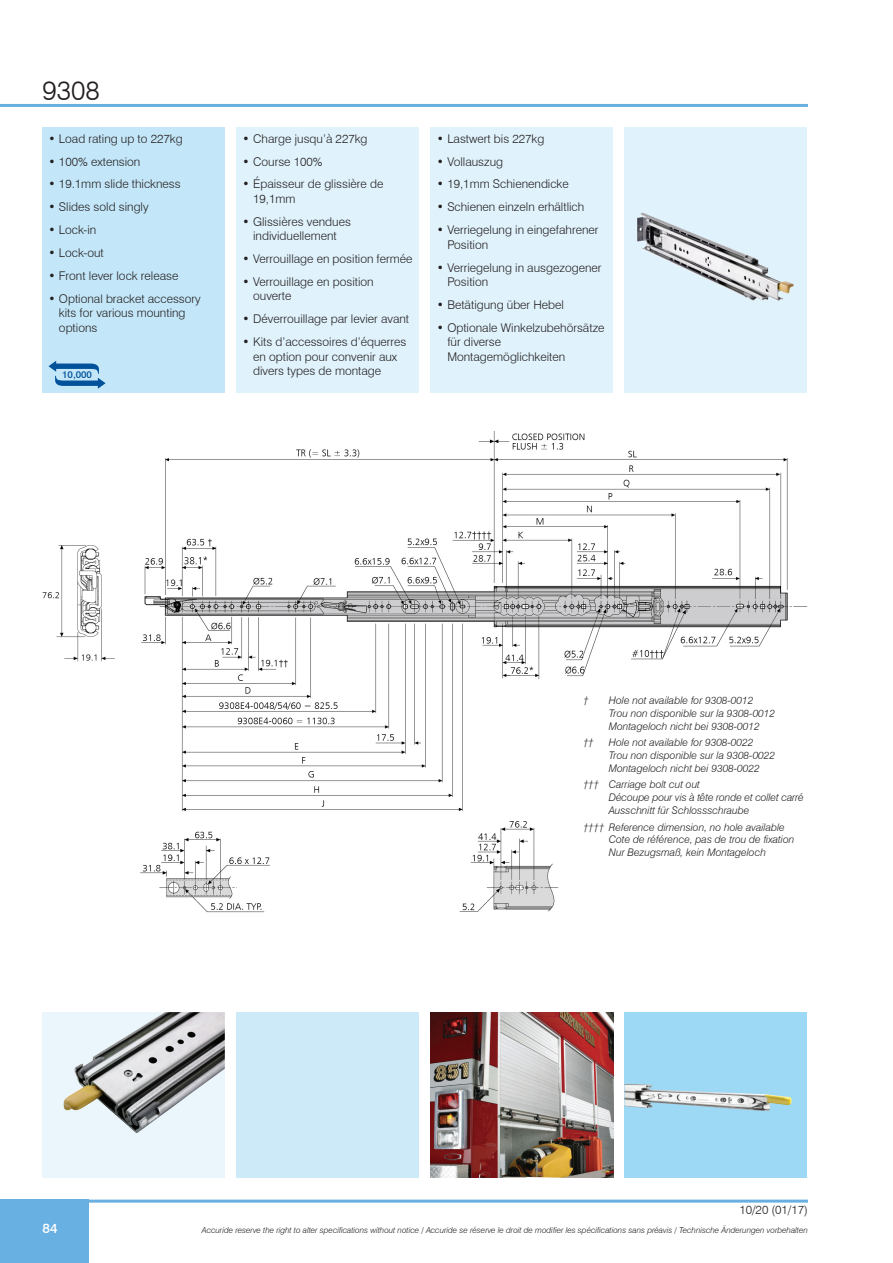
<style>
.page{position:relative;width:893px;height:1263px;background:#fff}
.page>*{position:absolute;margin:0;border:0;box-sizing:border-box;transform-origin:0 0}
.H1_left{font:300 27px "Swiss 721 BT";color:#231f20}
.Page_Number{font:500 13.5px "Swiss 721 BT";color:#fff}
.Dates{font:300 12px/14.4px "Swiss 721 BT";color:#231f20}
.Notes_No_Bullet{font:italic 300 10.5px/12.6px "Swiss 721 BT";color:#231f20}
.Cycle_Arrows{font:500 9.75px "Swiss 721 BT";color:#01529a}
.EFG_Footer{font:italic 300 8.25px "Swiss 721 BT";color:#231f20}
</style>
<div class="page">
<hr style="left:0;top:104px;width:808px;height:3px;background:#68b0e1">
<div style="left:42px;top:127px;width:183px;height:265px;background:#c3e6f8"></div>
<div style="left:236px;top:127px;width:183px;height:265px;background:#e0f2fb"></div>
<div style="left:430px;top:127px;width:183px;height:265px;background:#e0f2fb"></div>
<svg style="left:48px;top:361px;width:58px;height:28px"></svg>
<div style="left:42px;top:1012px;width:183px;height:166px;background:#eaf6fc"></div>
<img style="left:63px;top:1012px;width:162px;height:121px">
<div style="left:236px;top:1012px;width:183px;height:166px;background:#cdeaf9"></div>
<img style="left:430px;top:1012px;width:183px;height:166px">
<div style="left:624px;top:1012px;width:183px;height:166px;background:#9dd8f5"></div>
<img style="left:624px;top:1084px;width:168px;height:27px">
<div style="left:624px;top:127px;width:183px;height:265px;background:#e0f2fb"></div>
<img style="left:637px;top:213px;width:157px;height:88px">
<img style="left:141px;top:431px;width:667px;height:482px">
<div style="left:0;top:1199px;width:89px;height:64px;background:#68b0e1"></div>
<hr style="left:0;top:1199px;width:808px;height:3px;background:#68b0e1">
<img style="left:43px;top:545px;width:71px;height:117px">
<p class="H1_left" style="left:43px;top:74px;width:59px">9308</p>
<p class="Dates" style="left:48px;top:131px;width:136px">• Load rating up to 227kg</p>
<p class="Dates" style="left:48px;top:154px;width:94px">• 100% extension</p>
<p class="Dates" style="left:48px;top:177px;width:134px">• 19.1mm slide thickness</p>
<p class="Dates" style="left:48px;top:200px;width:102px">• Slides sold singly</p>
<p class="Dates" style="left:48px;top:223px;width:50px">• Lock-in</p>
<p class="Dates" style="left:48px;top:246px;width:57px">• Lock-out</p>
<p class="Dates" style="left:48px;top:268px;width:132px">• Front lever lock release</p>
<p class="Dates" style="left:59px;top:291px;width:143px;text-indent:-11px">• Optional bracket accessory kits for various mounting options</p>
<p class="Cycle_Arrows" style="left:62px;top:369px;width:31px">10,000</p>
<p class="Dates" style="left:243px;top:131px;width:127px">• Charge jusqu’à 227kg</p>
<p class="Dates" style="left:243px;top:154px;width:82px">• Course 100%</p>
<p class="Dates" style="left:253px;top:177px;width:132px;text-indent:-11px">• Épaisseur de glissière de<br>19,1mm</p>
<p class="Dates" style="left:243px;top:214px;width:110px;text-align:center">• Glissières vendues individuellement</p>
<p class="Dates" style="left:243px;top:251px;width:172px">• Verrouillage en position fermée</p>
<p class="Dates" style="left:253px;top:274px;width:122px;text-indent:-11px">• Verrouillage en position ouverte</p>
<p class="Dates" style="left:243px;top:312px;width:168px">• Déverrouillage par levier avant</p>
<p class="Dates" style="left:253px;top:335px;width:155px;text-indent:-11px">• Kits d’accessoires d’équerres en option pour convenir aux divers types de montage</p>
<p class="Dates" style="left:437px;top:131px;width:109px">• Lastwert bis 227kg</p>
<p class="Dates" style="left:437px;top:154px;width:68px">• Vollauszug</p>
<p class="Dates" style="left:437px;top:177px;width:134px">• 19,1mm Schienendicke</p>
<p class="Dates" style="left:437px;top:200px;width:149px">• Schienen einzeln erhältlich</p>
<p class="Dates" style="left:447px;top:223px;width:153px;text-indent:-11px">• Verriegelung in eingefahrener<br>Position</p>
<p class="Dates" style="left:447px;top:260px;width:156px;text-indent:-11px">• Verriegelung in ausgezogener<br>Position</p>
<p class="Dates" style="left:437px;top:297px;width:129px">• Betätigung über Hebel</p>
<p class="Dates" style="left:447px;top:320px;width:159px;text-indent:-11px">• Optionale Winkelzubehörsätze für diverse<br>Montagemöglichkeiten</p>
<p class="Notes_No_Bullet" style="left:583px;top:694px;width:7px">†</p>
<p class="Notes_No_Bullet" style="left:609px;top:694px;width:168px">Hole not available for 9308-0012<br>Trou non disponible sur la 9308-0012<br>Montageloch nicht bei 9308-0012</p>
<p class="Notes_No_Bullet" style="left:583px;top:736px;width:12px">††</p>
<p class="Notes_No_Bullet" style="left:609px;top:736px;width:168px">Hole not available for 9308-0022<br>Trou non disponible sur la 9308-0022<br>Montageloch nicht bei 9308-0022</p>
<p class="Notes_No_Bullet" style="left:609px;top:778px;width:196px;text-indent:-26px">††† Carriage bolt cut out<br>Découpe pour vis à tête ronde et collet carré<br>Ausschnitt für Schlossschraube</p>
<p class="Notes_No_Bullet" style="left:609px;top:820px;width:187px;text-indent:-26px">†††† Reference dimension, no hole available<br>Cote de référence, pas de trou de fixation<br>Nur Bezugsmaß, kein Montageloch</p>
<p class="Dates" style="left:739px;top:1203px;width:70px">10/20 (01/17)</p>
<p class="Page_Number" style="left:43px;top:1220px;width:17px">84</p>
<p class="EFG_Footer" style="left:202px;top:1225px;width:607px">Accuride reserve the right to alter specifications without notice / Accuride se réserve le droit de modifier les spécifications sans préavis / Technische Änderungen vorbehalten</p>
</div>
